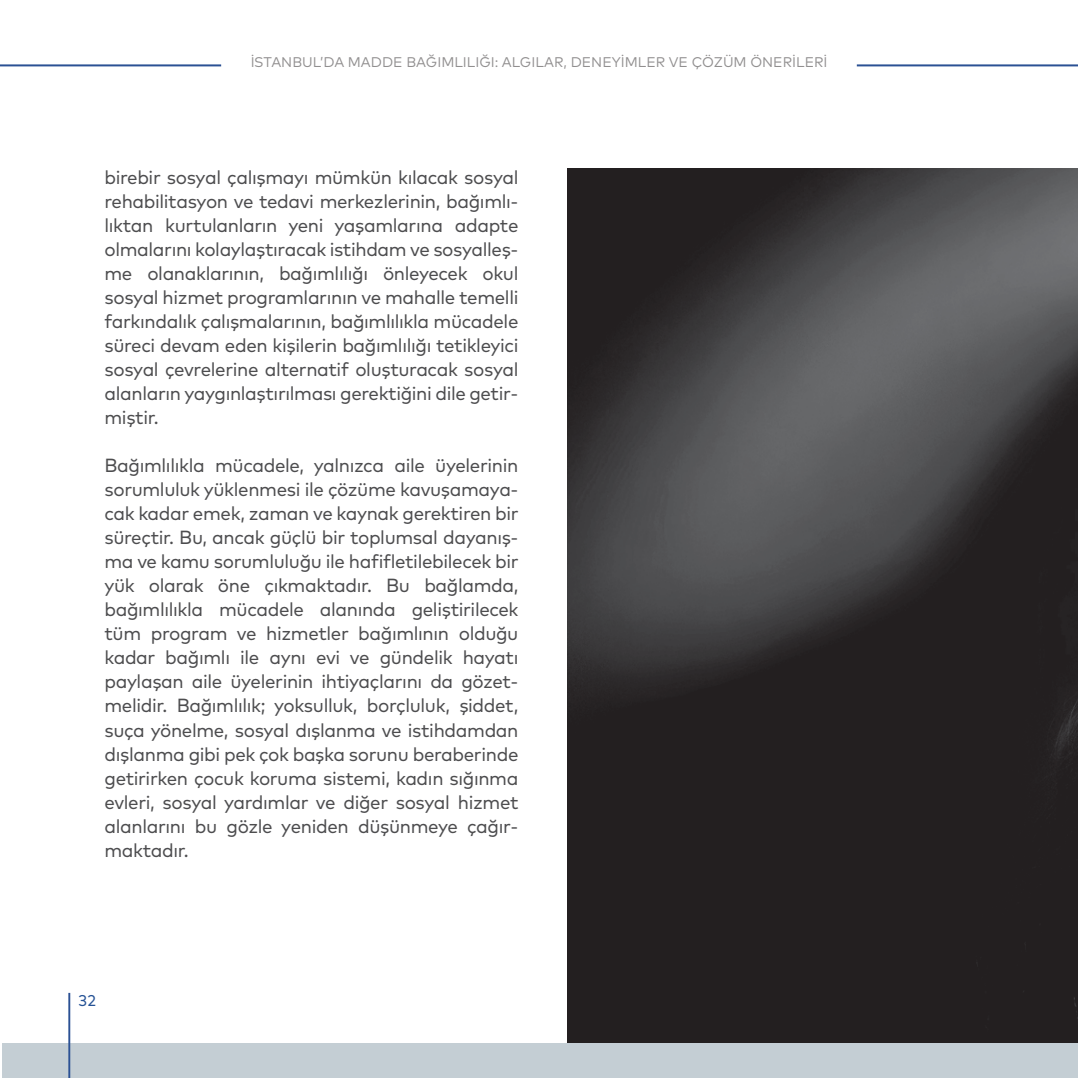
<style>
.page{position:relative;width:1078px;height:1078px;background:#fff}
.page>*{position:absolute;margin:0;border:0;box-sizing:border-box;transform-origin:0 0}
.t1{font:19px/24px "Mark Pro";letter-spacing:-.02em;color:#4d4d4f;text-align:justify}
.t2{font:15.6px "Mark Pro";color:#255295}
.t3{font:14px "Mark Pro";color:#231f20}
</style>
<div class="page">
<img style="left:567px;top:168px;width:510px;height:875px">
<div style="left:2px;top:1043px;width:1075px;height:34px;background:#c4ced4"></div>
<hr style="left:68px;top:992px;width:2px;height:85px;background:#2b5194">
<hr style="left:0;top:64px;width:221px;height:2px;background:#2b5194">
<hr style="left:856px;top:64px;width:221px;height:2px;background:#2b5194">
<p class="t3" style="left:250px;top:52px;width:578px">İSTANBUL’DA MADDE BAĞIMLILIĞI: ALGILAR, DENEYİMLER VE ÇÖZÜM ÖNERİLERİ</p>
<p class="t1" style="left:104px;top:164px;width:415px">birebir sosyal çalışmayı mümkün kılacak sosyal rehabilitasyon ve tedavi merkezlerinin, bağımlı&shy;lıktan kurtulanların yeni yaşamlarına adapte olmalarını kolaylaştıracak istihdam ve sosyalleş&shy;me olanaklarının, bağımlılığı önleyecek okul sosyal hizmet programlarının ve mahalle temelli farkındalık çalışmalarının, bağımlılıkla mücadele süreci devam eden kişilerin bağımlılığı tetikleyici sosyal çevrelerine alternatif oluşturacak sosyal alanların yaygınlaştırılması gerektiğini dile getir&shy;miştir.</p>
<p class="t1" style="left:104px;top:452px;width:415px">Bağımlılıkla mücadele, yalnızca aile üyelerinin sorumluluk yüklenmesi ile çözüme kavuşamaya&shy;cak kadar emek, zaman ve kaynak gerektiren bir süreçtir. Bu, ancak güçlü bir toplumsal dayanış&shy;ma ve kamu sorumluluğu ile hafifletilebilecek bir yük olarak öne çıkmaktadır. Bu bağlamda, bağımlılıkla mücadele alanında geliştirilecek tüm program ve hizmetler bağımlının olduğu kadar bağımlı ile aynı evi ve gündelik hayatı paylaşan aile üyelerinin ihtiyaçlarını da gözet&shy;melidir. Bağımlılık; yoksulluk, borçluluk, şiddet, suça yönelme, sosyal dışlanma ve istihdamdan dışlanma gibi pek çok başka sorunu beraberinde getirirken çocuk koruma sistemi, kadın sığınma evleri, sosyal yardımlar ve diğer sosyal hizmet alanlarını bu gözle yeniden düşünmeye çağır&shy;maktadır.</p>
<p class="t2" style="left:79px;top:988px;width:19px">32</p>
</div>
